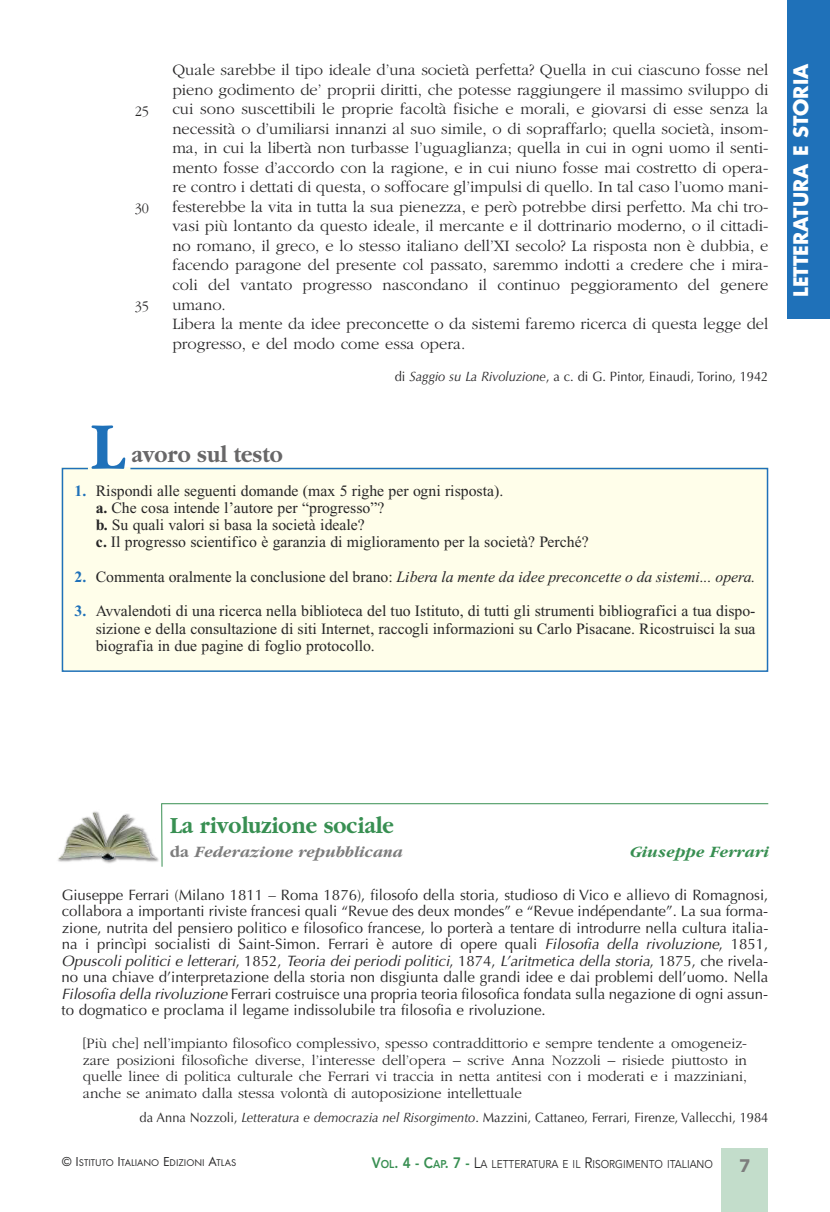
<style>
.page{position:relative;width:830px;height:1212px;background:#fff}
.page>*{position:absolute;margin:0;border:0;box-sizing:border-box;transform-origin:0 0}
.t1{font:700 69.15px "Garamond";color:#1f71b9;scale:.9 1}
.t2{font:700 24px "Garamond";color:#388f52;scale:.9 1}
.t3{font:700 24px "Garamond";color:#686768;scale:.9 1}
.t4{font:700 19.5px "Futura";color:#fff}
.t5{font:900 18px "Avenir";color:#7d7d7d}
.t6{font:300 16.5px/19.5px "Garamond";color:#272627}
.t7{font:italic 700 16.5px "Garamond";color:#7d7d7d}
.t8{font:italic 700 16.5px "Garamond";color:#388f52}
.t9{font:15.75px/17.2px "Times New Roman";color:#272627}
.t10{font:italic 15.75px "Times New Roman";color:#272627}
.t11{font:15px/16.5px "Optima";color:#272627;text-align:justify}
.t12{font:300 15px/16.5px "Garamond";color:#272627;text-align:justify}
.t13{font:300 15px "Garamond";color:#272627;scale:.95 1}
.t14{font:13.5px "Optima";color:#272627;scale:.95 1}
.t15{font:11.25px "Avenir";color:#272627;scale:.9 1}
.t16{font:10.2px "Futura T";color:#272627}
.s1{font-style:italic}
.s2{font-weight:700;color:#1f71b9}
.s3{font-weight:700}
.s4{font-weight:700;font-style:normal;color:#1f71b9}
.s5{font-style:normal}
.s6{font-size:13.5px}
.s7{font-weight:800;font-size:15px;color:#388f52}
.s8{font-weight:800;color:#388f52}
.s9{font-size:15px}
</style>
<div class="page">
<div style="left:787px;top:0;width:42px;height:319px;background:#1f71b9"></div>
<div style="left:721px;top:1148px;width:46px;height:64px;background:#c3ddcb"></div>
<img style="left:58px;top:804px;width:107px;height:63px">
<img style="left:58px;top:812px;width:59px;height:46px">
<hr style="left:162px;top:803px;width:605px;height:1px;background:#388f52">
<hr style="left:161px;top:803px;width:1px;height:64px;background:#388f52">
<div style="left:61px;top:467px;width:707px;height:205px;background:#fffeea"></div>
<p class="t13" style="left:135px;top:102px;width:16px">25</p>
<p class="t13" style="left:135px;top:199px;width:16px">30</p>
<p class="t13" style="left:135px;top:297px;width:16px">35</p>
<p class="t6" style="left:172px;top:60px;width:597px">Quale sarebbe il tipo ideale d’una società perfetta? Quella in cui ciascuno fosse nel pieno godimento de’ proprii diritti, che potesse raggiungere il massimo sviluppo di cui sono suscettibili le proprie facoltà fisiche e morali, e giovarsi di esse senza la necessità o d’umiliarsi innanzi al suo simile, o di sopraffarlo; quella società, insom&shy;ma, in cui la libertà non turbasse l’uguaglianza; quella in cui in ogni uomo il senti&shy;mento fosse d’accordo con la ragione, e in cui niuno fosse mai costretto di opera&shy;re contro i dettati di questa, o soffocare gl’impulsi di quello. In tal caso l’uomo mani&shy;festerebbe la vita in tutta la sua pienezza, e però potrebbe dirsi perfetto. Ma chi tro&shy;vasi più lontanto da questo ideale, il mercante e il dottrinario moderno, o il cittadi&shy;no romano, il greco, e lo stesso italiano dell’XI secolo? La risposta non è dubbia, e facendo paragone del presente col passato, saremmo indotti a credere che i mira&shy;coli del vantato progresso nascondano il continuo peggioramento del genere umano.<br>Libera la mente da idee preconcette o da sistemi faremo ricerca di questa legge del progresso, e del modo come essa opera.</p>
<p class="t14" style="left:394px;top:371px;width:394px">di <span class="s1">Saggio su La Rivoluzione</span>, a c. di G. Pintor, Einaudi, Torino, 1942</p>
<h1 class="t1" style="left:91px;top:404px;width:39px">L</h1>
<h2 class="t3" style="left:131px;top:439px;width:169px">avoro sul testo</h2>
<p class="t9" style="left:96px;top:483px;width:494px;text-indent:-21px"><span class="s2">1.</span> Rispondi alle seguenti domande (max 5 righe per ogni risposta).<br><span class="s3">a.</span> Che cosa intende l’autore per “progresso”?<br><span class="s3">b.</span> Su quali valori si basa la società ideale?<br><span class="s3">c.</span> Il progresso scientifico è garanzia di miglioramento per la società? Perché?</p>
<p class="t10" style="left:74px;top:571px;width:682px"><span class="s4">2.</span> <span class="s5">Commenta oralmente la conclusione del brano:</span> Libera la mente da idee preconcette o da sistemi... opera.</p>
<p class="t9" style="left:96px;top:604px;width:661px;text-align:justify;text-indent:-21px"><span class="s2">3.</span> Avvalendoti di una ricerca nella biblioteca del tuo Istituto, di tutti gli strumenti bibliografici a tua dispo&shy;sizione e della consultazione di siti Internet, raccogli informazioni su Carlo Pisacane. Ricostruisci la sua biografia in due pagine di foglio protocollo.</p>
<p class="t4" style="left:791px;top:297px;width:235px;rotate:-90deg">LETTERATURA E STORIA</p>
<h2 class="t2" style="left:170px;top:811px;width:250px">La rivoluzione sociale</h2>
<p class="t7" style="left:170px;top:841px;width:233px"><span class="s5">da</span> Federazione repubblicana</p>
<p class="t8" style="left:629px;top:841px;width:140px">Giuseppe Ferrari</p>
<p class="t11" style="left:62px;top:888px;width:708px">Giuseppe Ferrari (Milano 1811 – Roma 1876), filosofo della storia, studioso di Vico e allievo di Romagnosi, collabora a importanti riviste francesi quali “Revue des deux mondes” e “Revue indépendante”. La sua forma&shy;zione, nutrita del pensiero politico e filosofico francese, lo porterà a tentare di introdurre nella cultura italia&shy;na i princìpi socialisti di Saint-Simon. Ferrari è autore di opere quali <span class="s1">Filosofia della rivoluzione</span>, 1851, <span class="s1">Opuscoli politici e letterari</span>, 1852, <span class="s1">Teoria dei periodi politici</span>, 1874, <span class="s1">L’aritmetica della storia</span>, 1875, che rivela&shy;no una chiave d’interpretazione della storia non disgiunta dalle grandi idee e dai problemi dell’uomo. Nella <span class="s1">Filosofia della rivoluzione</span> Ferrari costruisce una propria teoria filosofica fondata sulla negazione di ogni assun&shy;to dogmatico e proclama il legame indissolubile tra filosofia e rivoluzione.</p>
<p class="t12" style="left:83px;top:1035px;width:665px">[Più che] nell’impianto filosofico complessivo, spesso contraddittorio e sempre tendente a omogeneiz&shy;zare posizioni filosofiche diverse, l’interesse dell’opera – scrive Anna Nozzoli – risiede piuttosto in quelle linee di politica culturale che Ferrari vi traccia in netta antitesi con i moderati e i mazziniani, anche se animato dalla stessa volontà di autoposizione intellettuale</p>
<p class="t14" style="left:139px;top:1112px;width:663px">da Anna Nozzoli, <span class="s1">Letteratura e democrazia nel Risorgimento</span>. Mazzini, Cattaneo, Ferrari, Firenze, Vallecchi, 1984</p>
<p class="t16" style="left:62px;top:1156px;width:176px"><span class="s6">© I</span>STITUTO <span class="s6">I</span>TALIANO <span class="s6">E</span>DIZIONI <span class="s6">A</span>TLAS</p>
<p class="t15" style="left:371px;top:1159px;width:380px"><span class="s7">V</span><span class="s8">OL</span><span class="s7">. 4 - C</span><span class="s8">AP</span><span class="s7">. 7 -</span> <span class="s9">L</span>A LETTERATURA E IL <span class="s9">R</span>ISORGIMENTO ITALIANO</p>
<p class="t5" style="left:739px;top:1159px;width:12px">7</p>
</div>
